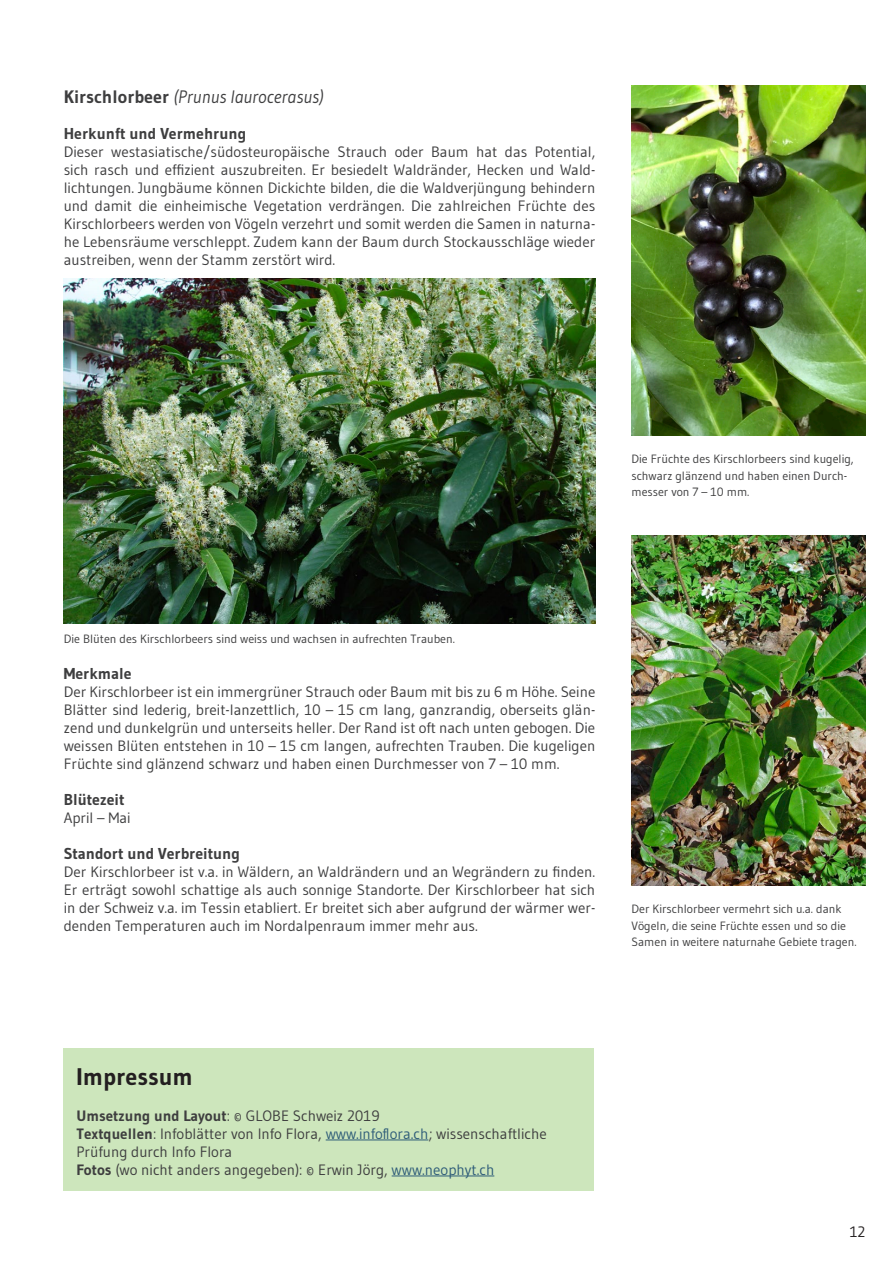
<style>
.page{position:relative;width:893px;height:1263px;background:#fff}
.page>*{position:absolute;margin:0;border:0;box-sizing:border-box;transform-origin:0 0}
.Title_1{font:700 24px "Gudea";color:#231f20}
.Title_1_1{font:italic 18px "Gudea";color:#3e3e3f}
.Title_1_1_1{font:700 15.75px "Gudea";color:#3e3e3f}
.Txt_Block{font:15px/18px "Gudea";color:#3e3e3f;text-align:justify}
.Txt_Tabelle{font:15px/18px "Gudea";color:#3e3e3f}
.Txt_Tabelle-2{font:700 15px "Gudea";color:#3e3e3f}
.t1{font:15px "Gudea";color:#231f20}
.Legende{font:12px/16.5px "Gudea";color:#3e3e3f}
.s1{font-weight:700;font-style:normal}
.s2{font-weight:400}
.s3{font-weight:700}
.s4{color:#2f5d79}
</style>
<div class="page">
<div style="left:64px;top:1049px;width:530px;height:142px;background:#cde6bc"></div>
<img style="left:64px;top:279px;width:531px;height:344px">
<img style="left:631px;top:535px;width:234px;height:351px">
<img style="left:631px;top:85px;width:234px;height:351px">
<hr style="left:326px;top:1139px;width:102px;height:1px;background:#2f5d79">
<hr style="left:392px;top:1175px;width:102px;height:1px;background:#2f5d79">
<p class="Title_1_1" style="left:64px;top:86px;width:262px"><span class="s1">Kirschlorbeer</span> (Prunus laurocerasus)</p>
<p class="Title_1_1_1" style="left:64px;top:124px;width:184px">Herkunft und Vermehrung</p>
<p class="Txt_Block" style="left:64px;top:143px;width:533px">Dieser westasiatische/südosteuropäische Strauch oder Baum hat das Potential, sich rasch und effizient auszubreiten. Er besiedelt Waldränder, Hecken und Wald&shy;lichtungen. Jungbäume können Dickichte bilden, die die Waldverjüngung behindern und damit die einheimische Vegetation verdrängen. Die zahlreichen Früchte des Kirschlorbeers werden von Vögeln verzehrt und somit werden die Samen in naturna&shy;he Lebensräume verschleppt. Zudem kann der Baum durch Stockausschläge wieder austreiben, wenn der Stamm zerstört wird.</p>
<p class="Legende" style="left:631px;top:450px;width:224px">Die Früchte des Kirschlorbeers sind kugelig, schwarz glänzend und haben einen Durch&shy;messer von 7 – 10 mm.</p>
<p class="Legende" style="left:64px;top:630px;width:393px">Die Blüten des Kirschlorbeers sind weiss und wachsen in aufrechten Trauben.</p>
<p class="Title_1_1_1" style="left:64px;top:664px;width:69px">Merkmale</p>
<p class="Txt_Block" style="left:64px;top:683px;width:533px">Der Kirschlorbeer ist ein immergrüner Strauch oder Baum mit bis zu 6 m Höhe. Seine Blätter sind lederig, breit-lanzettlich, 10 – 15 cm lang, ganzrandig, oberseits glän&shy;zend und dunkelgrün und unterseits heller. Der Rand ist oft nach unten gebogen. Die weissen Blüten entstehen in 10 – 15 cm langen, aufrechten Trauben. Die kugeligen Früchte sind glänzend schwarz und haben einen Durchmesser von 7 – 10 mm.</p>
<p class="Title_1_1_1" style="left:64px;top:790px;width:62px">Blütezeit</p>
<p class="Txt_Block" style="left:64px;top:809px;width:68px">April – Mai</p>
<p class="Title_1_1_1" style="left:64px;top:844px;width:178px">Standort und Verbreitung</p>
<p class="Txt_Block" style="left:64px;top:863px;width:533px">Der Kirschlorbeer ist v.a. in Wäldern, an Waldrändern und an Wegrändern zu finden.<br>Er erträgt sowohl schattige als auch sonnige Standorte. Der Kirschlorbeer hat sich in der Schweiz v.a. im Tessin etabliert. Er breitet sich aber aufgrund der wärmer wer&shy;denden Temperaturen auch im Nordalpenraum immer mehr aus.</p>
<p class="Legende" style="left:631px;top:900px;width:227px">Der Kirschlorbeer vermehrt sich u.a. dank<br>Vögeln, die seine Früchte essen und so die<br>Samen in weitere naturnahe Gebiete tragen.</p>
<p class="Title_1" style="left:77px;top:1061px;width:118px">Impressum</p>
<p class="Txt_Tabelle-2" style="left:77px;top:1106px;width:305px">Umsetzung und Layout<span class="s2">: © GLOBE Schweiz 2019</span></p>
<p class="Txt_Tabelle" style="left:77px;top:1124px;width:472px"><span class="s3">Textquellen</span>: Infoblätter von Info Flora, <span class="s4">www.infoflora.ch</span>; wissenschaftliche<br>Prüfung durch Info Flora</p>
<p class="Txt_Tabelle" style="left:77px;top:1160px;width:419px"><span class="s3">Fotos</span> (wo nicht anders angegeben): © Erwin Jörg, <span class="s4">www.neophyt.ch</span></p>
<p class="t1" style="left:850px;top:1222px;width:17px">12</p>
</div>
